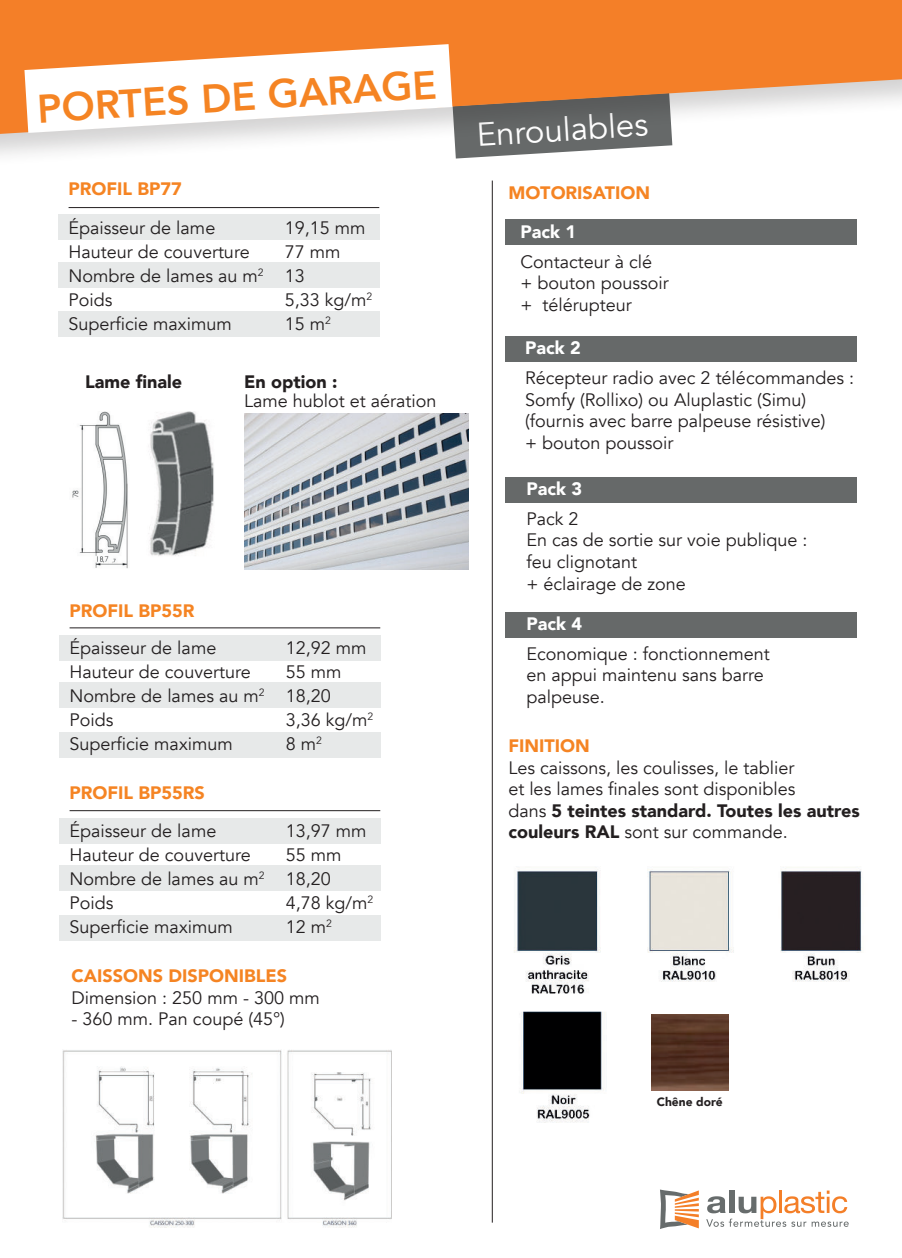
<style>
.page{position:relative;width:902px;height:1258px;background:#fff}
.page>*{position:absolute;margin:0;border:0;box-sizing:border-box;transform-origin:0 0}
.t1{font:800 39.9px "Avenir";color:#f58423}
.t2{font:33px "Avenir";color:#fff}
.t3{font:18px/21.6px "Avenir";color:#231f20}
.t4{font:900 18px "Avenir";color:#f58423}
.t5{font:900 18px "Avenir";color:#fff}
.t6{font:900 18px "Avenir";color:#231f20}
.t7{font:900 12px "Avenir";color:#231f20}
.s1{font-weight:900}
</style>
<div class="page">
<svg style="left:706px;top:1190px;width:142px;height:37px"></svg>
<svg style="left:660px;top:1189px;width:38px;height:40px"></svg>
<img style="left:63px;top:1050px;width:329px;height:177px">
<img style="left:514px;top:867px;width:348px;height:127px">
<img style="left:520px;top:1011px;width:86px;height:112px">
<img style="left:244px;top:414px;width:224px;height:155px">
<img style="left:72px;top:411px;width:142px;height:158px">
<div style="left:58px;top:262px;width:321px;height:25px;background:#e7e9e9"></div>
<div style="left:58px;top:311px;width:321px;height:26px;background:#e7e9e9"></div>
<div style="left:58px;top:215px;width:321px;height:25px;background:#e7e9e9"></div>
<hr style="left:69px;top:207px;width:310px;height:1px;background:#231f20">
<div style="left:59px;top:683px;width:321px;height:25px;background:#e7e9e9"></div>
<div style="left:59px;top:732px;width:321px;height:25px;background:#e7e9e9"></div>
<div style="left:59px;top:635px;width:321px;height:26px;background:#e7e9e9"></div>
<hr style="left:70px;top:627px;width:310px;height:1px;background:#231f20">
<div style="left:59px;top:865px;width:321px;height:26px;background:#e7e9e9"></div>
<div style="left:59px;top:915px;width:321px;height:25px;background:#e7e9e9"></div>
<div style="left:59px;top:818px;width:321px;height:26px;background:#e7e9e9"></div>
<hr style="left:70px;top:810px;width:310px;height:1px;background:#231f20">
<div style="left:505px;top:219px;width:351px;height:26px;background:#666969"></div>
<div style="left:505px;top:336px;width:351px;height:26px;background:#666969"></div>
<div style="left:505px;top:477px;width:351px;height:25px;background:#666969"></div>
<div style="left:505px;top:612px;width:351px;height:25px;background:#666969"></div>
<img style="left:651px;top:1014px;width:77px;height:77px">
<hr style="left:492px;top:181px;width:1px;height:1041px;background:#231f20">
<svg style="left:0;top:0;width:901px;height:135px;background:#f3934c"></svg>
<svg style="left:24px;top:44px;width:648px;height:115px"></svg>
<h1 class="t1" style="left:36px;top:87px;width:401px;rotate:-4deg">PORTES DE GARAGE</h1>
<p class="t4" style="left:69px;top:178px;width:115px">PROFIL BP77</p>
<p class="t3" style="left:69px;top:219px;width:148px">Épaisseur de lame</p>
<p class="t3" style="left:285px;top:219px;width:82px">19,15 mm</p>
<p class="t3" style="left:69px;top:243px;width:182px">Hauteur de couverture</p>
<p class="t3" style="left:69px;top:241px;width:273px;line-height:24px;text-indent:216px">77 mm<br>Nombre de lames au m<sup>2</sup> 13<br>Poids</p>
<p class="t3" style="left:285px;top:291px;width:89px">5,33 kg/m<sup>2</sup></p>
<p class="t3" style="left:69px;top:313px;width:165px">Superficie maximum</p>
<p class="t3" style="left:285px;top:313px;width:48px">15 m<sup>2</sup></p>
<p class="t6" style="left:85px;top:366px;width:99px">Lame finale</p>
<p class="t6" style="left:244px;top:371px;width:95px">En option :</p>
<p class="t3" style="left:244px;top:392px;width:194px">Lame hublot et aération</p>
<p class="t4" style="left:70px;top:600px;width:126px">PROFIL BP55R</p>
<p class="t3" style="left:70px;top:639px;width:148px">Épaisseur de lame</p>
<p class="t3" style="left:286px;top:639px;width:82px">12,92 mm</p>
<p class="t3" style="left:70px;top:663px;width:182px">Hauteur de couverture</p>
<p class="t3" style="left:70px;top:662px;width:273px;line-height:24px;text-indent:216px">55 mm<br>Nombre de lames au m<sup>2</sup> 18,20<br>Poids</p>
<p class="t3" style="left:286px;top:711px;width:89px">3,36 kg/m<sup>2</sup></p>
<p class="t3" style="left:70px;top:733px;width:165px">Superficie maximum</p>
<p class="t3" style="left:286px;top:733px;width:38px">8 m<sup>2</sup></p>
<p class="t4" style="left:70px;top:783px;width:137px">PROFIL BP55RS</p>
<p class="t3" style="left:70px;top:822px;width:148px">Épaisseur de lame</p>
<p class="t3" style="left:286px;top:822px;width:82px">13,97 mm</p>
<p class="t3" style="left:70px;top:846px;width:182px">Hauteur de couverture</p>
<p class="t3" style="left:70px;top:844px;width:273px;line-height:24px;text-indent:216px">55 mm<br>Nombre de lames au m<sup>2</sup> 18,20<br>Poids</p>
<p class="t3" style="left:286px;top:894px;width:89px">4,78 kg/m<sup>2</sup></p>
<p class="t3" style="left:70px;top:916px;width:165px">Superficie maximum</p>
<p class="t3" style="left:286px;top:916px;width:48px">12 m<sup>2</sup></p>
<p class="t4" style="left:71px;top:966px;width:217px">CAISSONS DISPONIBLES</p>
<p class="t3" style="left:71px;top:988px;width:250px">Dimension : 250 mm - 300 mm</p>
<p class="t3" style="left:71px;top:1010px;width:215px">- 360 mm. Pan coupé (45°)</p>
<h2 class="t2" style="left:475px;top:121px;width:173px;rotate:-4deg">Enroulables</h2>
<p class="t4" style="left:508px;top:182px;width:143px">MOTORISATION</p>
<p class="t5" style="left:520px;top:221px;width:57px">Pack 1</p>
<p class="t3" style="left:520px;top:252px;width:150px">Contacteur à clé<br>+ bouton poussoir + télérupteur</p>
<p class="t5" style="left:525px;top:338px;width:57px">Pack 2</p>
<p class="t3" style="left:525px;top:369px;width:330px">Récepteur radio avec 2 télécommandes :<br>Somfy (Rollixo) ou Aluplastic (Simu) (fournis avec barre palpeuse résistive)<br>+ bouton poussoir</p>
<p class="t5" style="left:526px;top:478px;width:57px">Pack 3</p>
<p class="t3" style="left:526px;top:510px;width:283px">Pack 2<br>En cas de sortie sur voie publique : feu clignotant<br>+ éclairage de zone</p>
<p class="t5" style="left:526px;top:613px;width:57px">Pack 4</p>
<p class="t3" style="left:526px;top:645px;width:245px">Economique : fonctionnement en appui maintenu sans barre palpeuse.</p>
<p class="t4" style="left:508px;top:736px;width:83px">FINITION</p>
<p class="t3" style="left:508px;top:758px;width:353px">Les caissons, les coulisses, le tablier<br>et les lames finales sont disponibles<br>dans <span class="s1">5 teintes standard. Toutes les autres couleurs RAL</span> sont sur commande.</p>
<p class="t7" style="left:656px;top:1095px;width:67px">Chêne doré</p>
</div>
